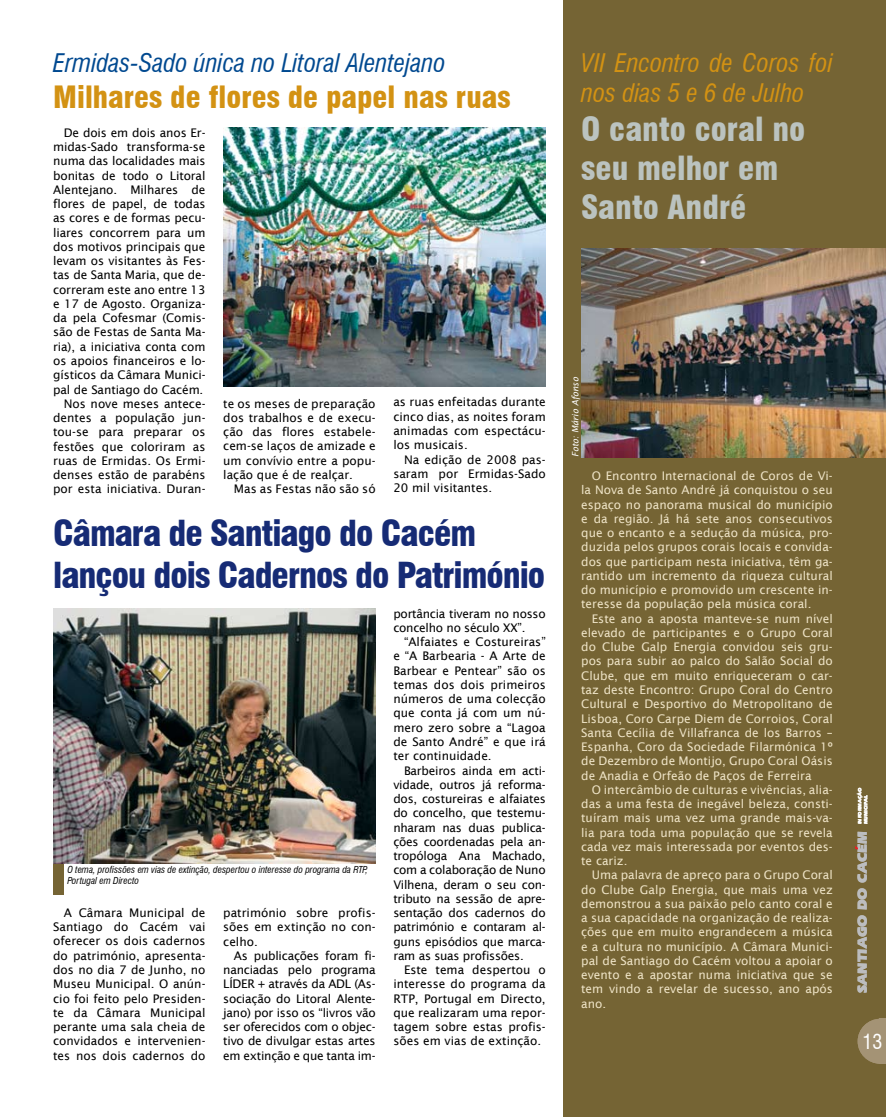
<style>
.page{position:relative;width:886px;height:1117px;background:#fff}
.page>*{position:absolute;margin:0;border:0;box-sizing:border-box;transform-origin:0 0}
.t1{font:900 condensed 35px/42px "Swiss 721 BT";letter-spacing:-.03em;color:#162b75}
.t2{font:900 condensed 32.5px/39px "Swiss 721 BT";color:#bbc3c0}
.t3{font:900 condensed 30px "Swiss 721 BT";color:#d39213}
.t4{font:italic condensed 25px/30px "Swiss 721 BT";color:#d39213}
.t5{font:italic condensed 25px "Swiss 721 BT";color:#004990}
.t6{font:condensed 20px "Swiss 721 BT";color:#fff}
.t7{font:900 13.75px "Eras IT Cby BT";color:#bcbdbf}
.t8{font:11.88px/14.2px "Lucida Sans";letter-spacing:-.01em;color:#000;text-align:justify}
.t9{font:11.88px/14.2px "Lucida Sans";color:#eee3c6;text-align:justify}
.t10{font:italic condensed 9.38px/11.2px "Swiss 721 BT";color:#000}
.t11{font:italic 8.75px "Lucida Sans";color:#fff}
.t12{font:900 5px/6px "Eras IT Cby BT";color:#fff}
</style>
<div class="page">
<div style="left:563px;top:0;width:323px;height:1116px;background:#756434"></div>
<svg style="left:857px;top:1018px;width:22px;height:45px"></svg>
<div style="left:879px;top:1018px;width:7px;height:45px;background:#a49375"></div>
<div style="left:53px;top:863px;width:11px;height:32px;background:#756434"></div>
<img style="left:223px;top:128px;width:323px;height:258px">
<img style="left:53px;top:608px;width:323px;height:255px">
<img style="left:581px;top:248px;width:305px;height:209px">
<h3 class="t5" style="left:53px;top:48px;width:394px">Ermidas-Sado única no Litoral Alentejano</h3>
<h3 class="t3" style="left:53px;top:79px;width:459px">Milhares de flores de papel nas ruas</h3>
<p class="t8" style="left:53px;top:125px;width:154px;text-align:right">De dois em dois anos Er&shy;midas-Sado transforma-se numa das localidades mais bonitas de todo o Litoral<br>Alentejano. Milhares de flores de papel, de todas as cores e de formas pecu&shy;liares concorrem para um dos motivos principais que levam os visitantes às Fes&shy;tas de Santa Maria, que de&shy;correram este ano entre 13 e 17 de Agosto. Organiza&shy;da pela Cofesmar (Comis&shy;são de Festas de Santa Ma&shy;ria), a iniciativa conta com os apoios financeiros e lo&shy;gísticos da Câmara Munici&shy;pal de Santiago do Cacém.<br>Nos nove meses antece&shy;dentes a população jun&shy;tou-se para preparar os festões que coloriram as ruas de Ermidas. Os Ermi&shy;denses estão de parabéns por esta iniciativa. Duran-</p>
<p class="t8" style="left:393px;top:395px;width:154px">as ruas enfeitadas durante cinco dias, as noites foram animadas com espectácu&shy;los musicais.</p>
<p class="t8" style="left:393px;top:452px;width:154px;text-indent:11px">Na edição de 2008 pas&shy;saram por Ermidas-Sado 20 mil visitantes.</p>
<h1 class="t1" style="left:53px;top:512px;width:494px">Câmara de Santiago do Cacém lançou dois Cadernos do Património</h1>
<p class="t8" style="left:223px;top:396px;width:154px">te os meses de preparação dos trabalhos e de execu&shy;ção das flores estabele&shy;cem-se laços de amizade e um convívio entre a popu&shy;lação que é de realçar.</p>
<p class="t8" style="left:234px;top:481px;width:143px">Mas as Festas não são só</p>
<p class="t10" style="left:67px;top:863px;width:302px">O tema, profissões em vias de extinção, despertou o interesse do programa da RTP,<br>Portugal em Directo</p>
<p class="t8" style="left:53px;top:905px;width:154px;text-indent:11px">A Câmara Municipal de Santiago do Cacém vai oferecer os dois cadernos do património, apresenta&shy;dos no dia 7 de Junho, no Museu Municipal. O anún&shy;cio foi feito pelo Presiden&shy;te da Câmara Municipal perante uma sala cheia de convidados e intervenien&shy;tes nos dois cadernos do</p>
<p class="t8" style="left:223px;top:905px;width:154px">património sobre profis&shy;sões em extinção no con&shy;celho.</p>
<p class="t8" style="left:223px;top:948px;width:154px;text-indent:11px">As publicações foram fi&shy;nanciadas pelo programa LÍDER + através da ADL (As&shy;sociação do Litoral Alente&shy;jano) por isso os “livros vão ser oferecidos com o objec&shy;tivo de divulgar estas artes em extinção e que tanta im-</p>
<p class="t8" style="left:393px;top:606px;width:154px">portância tiveram no nosso concelho no século XX”.</p>
<p class="t8" style="left:393px;top:634px;width:154px;text-indent:11px">“Alfaiates e Costureiras” e “A Barbearia - A Arte de Barbear e Pentear” são os temas dos dois primeiros números de uma colecção que conta já com um nú&shy;mero zero sobre a “Lagoa de Santo André” e que irá ter continuidade.</p>
<p class="t8" style="left:393px;top:763px;width:154px;text-indent:11px">Barbeiros ainda em acti&shy;vidade, outros já reforma&shy;dos, costureiras e alfaiates do concelho, que testemu&shy;nharam nas duas publica&shy;ções coordenadas pela an&shy;tropóloga Ana Machado, com a colaboração de Nuno Vilhena, deram o seu con&shy;tributo na sessão de apre&shy;sentação dos cadernos do património e contaram al&shy;guns episódios que marca&shy;ram as suas profissões.</p>
<p class="t8" style="left:393px;top:962px;width:154px;text-indent:11px">Este tema despertou o interesse do programa da RTP, Portugal em Directo, que realizaram uma repor&shy;tagem sobre estas profis&shy;sões em vias de extinção.</p>
<h3 class="t4" style="left:581px;top:48px;width:253px">VII Encontro de Coros foi nos dias 5 e 6 de Julho</h3>
<h2 class="t2" style="left:581px;top:110px;width:226px">O canto coral no seu melhor em<br>Santo André</h2>
<p class="t11" style="left:570px;top:456px;width:81px;rotate:-90deg">Foto: Mário Afonso</p>
<p class="t9" style="left:581px;top:468px;width:253px;text-indent:11px">O Encontro Internacional de Coros de Vi&shy;la Nova de Santo André já conquistou o seu espaço no panorama musical do município e da região. Já há sete anos consecutivos que o encanto e a sedução da música, pro&shy;duzida pelos grupos corais locais e convida&shy;dos que participam nesta iniciativa, têm ga&shy;rantido um incremento da riqueza cultural do município e promovido um crescente in&shy;teresse da população pela música coral.</p>
<p class="t9" style="left:581px;top:611px;width:253px;text-indent:11px">Este ano a aposta manteve-se num nível elevado de participantes e o Grupo Coral do Clube Galp Energia convidou seis gru&shy;pos para subir ao palco do Salão Social do Clube, que em muito enriqueceram o car&shy;taz deste Encontro: Grupo Coral do Centro Cultural e Desportivo do Metropolitano de Lisboa, Coro Carpe Diem de Corroios, Coral Santa Cecília de Villafranca de los Barros – Espanha, Coro da Sociedade Filarmónica 1º de Dezembro de Montijo, Grupo Coral Oásis de Anadia e Orfeão de Paços de Ferreira</p>
<p class="t9" style="left:581px;top:782px;width:253px;text-indent:11px">O intercâmbio de culturas e vivências, alia&shy;das a uma festa de inegável beleza, consti&shy;tuíram mais uma vez uma grande mais-va&shy;lia para toda uma população que se revela cada vez mais interessada por eventos des&shy;te cariz.</p>
<p class="t9" style="left:581px;top:867px;width:253px;text-indent:11px">Uma palavra de apreço para o Grupo Coral do Clube Galp Energia, que mais uma vez demonstrou a sua paixão pelo canto coral e a sua capacidade na organização de realiza&shy;ções que em muito engrandecem a música e a cultura no município. A Câmara Munici&shy;pal de Santiago do Cacém voltou a apoiar o evento e a apostar numa iniciativa que se tem vindo a revelar de sucesso, ano após ano.</p>
<p class="t12" style="left:857px;top:824px;width:39px;rotate:-90deg">INFORMAÇÃO<br>MUNICIPAL</p>
<p class="t7" style="left:854px;top:992px;width:163px;rotate:-90deg">SANTIAGO DO CACEM</p>
<h3 class="t6" style="left:862px;top:1029px;width:20px">13</h3>
</div>
